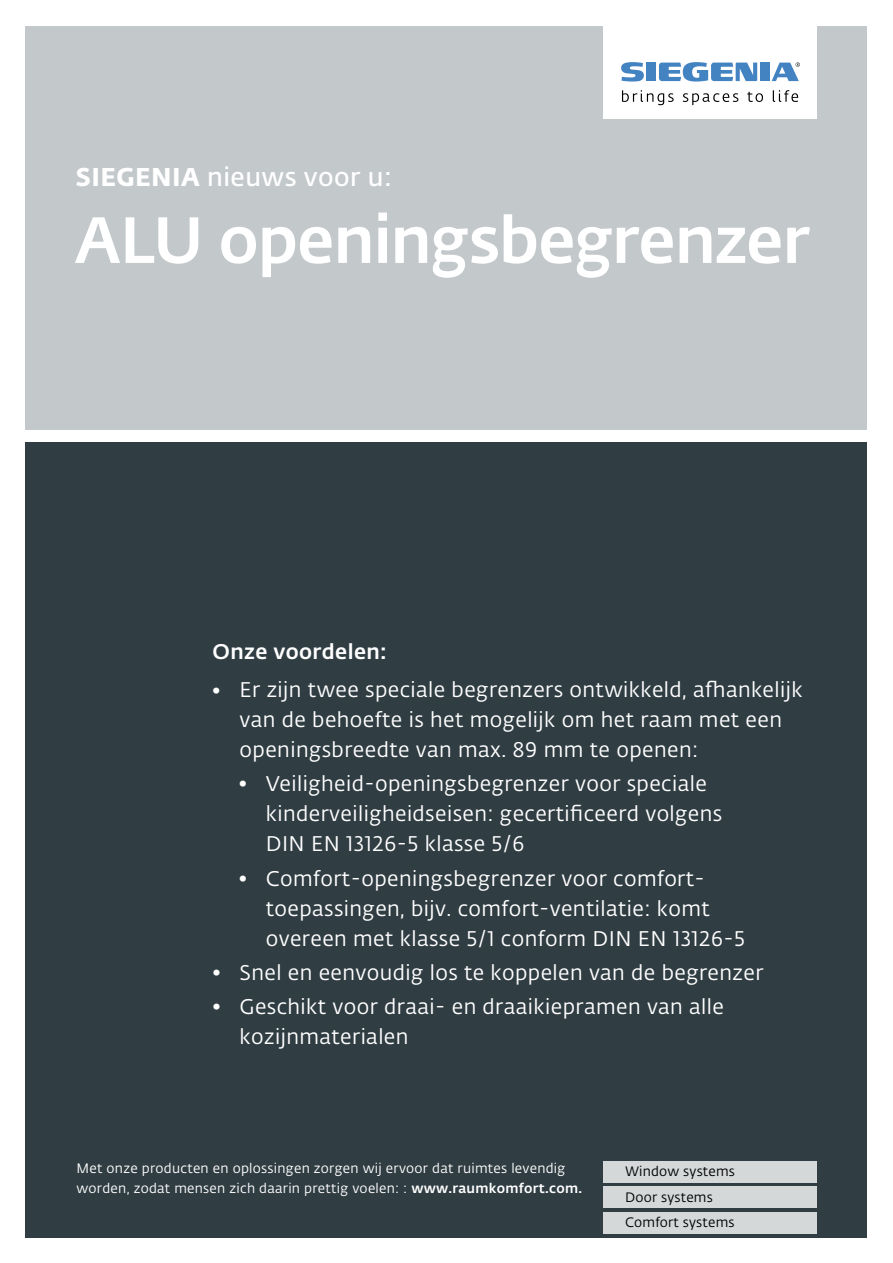
<style>
.page{position:relative;width:893px;height:1263px;background:#fff}
.page>*{position:absolute;margin:0;border:0;box-sizing:border-box;transform-origin:0 0}
.t1{font:500 64.5px "Fedra Sans Alt Pro";letter-spacing:-.015em;color:#fff}
.t2{font:600 25.5px "Fedra Sans Alt Pro";letter-spacing:.02em;color:#fff}
.t3{font:21px/30px "Fedra Sans Alt Pro";letter-spacing:.02em;color:#fff}
.t4{font:500 21px "Fedra Sans Alt Pro";letter-spacing:.02em;color:#fff}
.t5{font:13.5px/19.5px "Fedra Sans Alt Pro";letter-spacing:.02em;color:#fff}
.t6{font:13.5px/25.5px "Fedra Sans Alt Pro";letter-spacing:.015em;color:#000}
.s1{font-weight:700}
.s2{font-weight:500}
</style>
<div class="page">
<div style="left:26px;top:442px;width:841px;height:795px;background:#303d43"></div>
<div style="left:26px;top:26px;width:841px;height:403px;background:#c3c8cb"></div>
<div style="left:603px;top:1212px;width:213px;height:21px;background:#d5d8d9"></div>
<div style="left:603px;top:1186px;width:213px;height:22px;background:#d5d8d9"></div>
<div style="left:603px;top:1161px;width:213px;height:21px;background:#d5d8d9"></div>
<div style="left:603px;top:0;width:213px;height:118px;background:#fff"></div>
<svg style="left:622px;top:90px;width:52px;height:15px"></svg>
<svg style="left:683px;top:93px;width:55px;height:12px"></svg>
<svg style="left:747px;top:92px;width:16px;height:10px"></svg>
<svg style="left:773px;top:90px;width:25px;height:12px"></svg>
<div style="left:646px;top:63px;width:10px;height:18px;background:#4483c2"></div>
<svg style="left:621px;top:62px;width:23px;height:20px"></svg>
<div style="left:760px;top:63px;width:10px;height:18px;background:#4483c2"></div>
<svg style="left:659px;top:62px;width:98px;height:20px"></svg>
<svg style="left:772px;top:62px;width:28px;height:19px"></svg>
<p class="t2" style="left:76px;top:158px;width:317px"><span class="s1">SIEGENIA</span> nieuws voor u:</p>
<h1 class="t1" style="left:75px;top:191px;width:736px">ALU openingsbegrenzer</h1>
<p class="t4" style="left:213px;top:635px;width:176px">Onze voordelen:</p>
<p class="t3" style="left:240px;top:674px;width:564px;text-indent:-27px"><span class="s1">•</span> Er zijn twee speciale begrenzers ontwikkeld, afhankelijk van de behoefte is het mogelijk om het raam met een openingsbreedte van max. 89 mm te openen:</p>
<p class="t3" style="left:266px;top:768px;width:458px;text-indent:-27px">• Veiligheid-openingsbegrenzer voor speciale kinderveiligheidseisen: gecertificeerd volgens<br>DIN EN 13126-5 klasse 5/6</p>
<p class="t3" style="left:266px;top:862px;width:481px;text-indent:-27px">• Comfort-openingsbegrenzer voor comfort&shy;toepassingen, bijv. comfort-ventilatie: komt overeen met klasse 5/1 conform DIN EN 13126-5</p>
<p class="t3" style="left:213px;top:957px;width:552px">• Snel en eenvoudig los te koppelen van de begrenzer</p>
<p class="t3" style="left:240px;top:991px;width:486px;text-indent:-27px">• Geschikt voor draai- en draaikiepramen van alle kozijnmaterialen</p>
<p class="t5" style="left:77px;top:1158px;width:507px">Met onze producten en oplossingen zorgen wij ervoor dat ruimtes levendig worden, zodat mensen zich daarin prettig voelen: : <span class="s2">www.raumkomfort.com.</span></p>
<p class="t6" style="left:625px;top:1158px;width:111px">Window systems<br>Door systems<br>Comfort systems</p>
</div>
